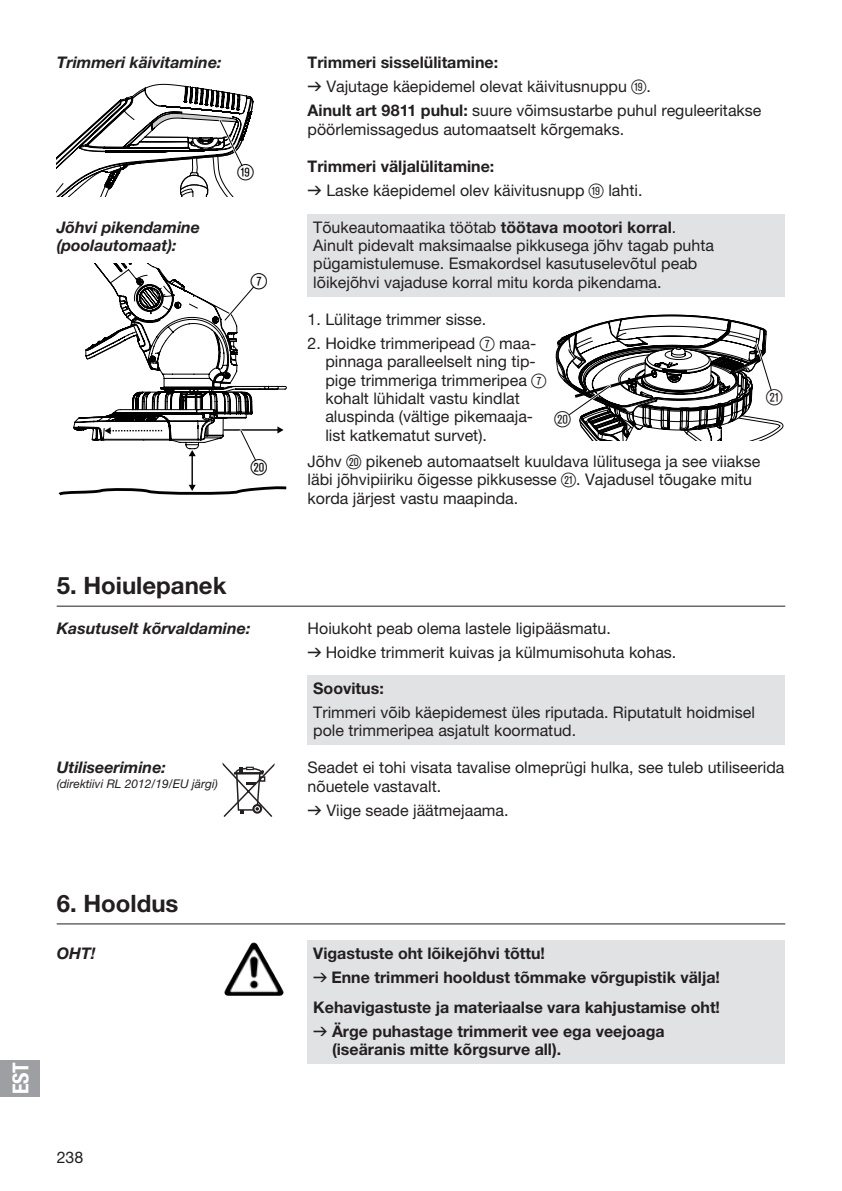
<style>
.page{position:relative;width:842px;height:1191px;background:#fff}
.page>*{position:absolute;margin:0;border:0;box-sizing:border-box;transform-origin:0 0}
.t1{font:700 24px "GARDENA Pro";color:#231f20}
.t2{font:22px "Ziffernim Kreisund Quadrat BQ";color:#000}
.t3{font:22px "GARDENA Pro Bo Cond";color:#fff}
.t4{font:22px "Ziffernim Kreisund Quadrat BQ";color:#231f20}
.t5{font:16px/18.4px "GARDENA Pro";color:#231f20}
.t6{font:700 16px/24px "GARDENA Pro";color:#231f20}
.t7{font:italic 700 16px/18.4px "GARDENA Pro";color:#231f20}
.t8{font:italic 12px "GARDENA Pro";color:#231f20}
.s1{font-weight:700}
.s2{font-family:"Formdruck"}
.s3{font-family:"Ziffernim Kreisund Quadrat BQ";font-size:20px}
.s4{font-family:"Formdruck";font-weight:400}
</style>
<div class="page">
<div style="left:308px;top:214px;width:477px;height:82px;background:#e1e2e4"></div>
<svg style="left:57px;top:84px;width:197px;height:113px"></svg>
<hr style="left:191px;top:455px;width:2px;height:31px;background:#000">
<svg style="left:58px;top:485px;width:229px;height:11px"></svg>
<svg style="left:73px;top:263px;width:214px;height:216px"></svg>
<svg style="left:555px;top:314px;width:229px;height:127px"></svg>
<div style="left:308px;top:675px;width:477px;height:69px;background:#e1e2e4"></div>
<hr style="left:57px;top:605px;width:728px;height:1px;background:#231f20">
<svg style="left:221px;top:762px;width:54px;height:55px"></svg>
<div style="left:308px;top:940px;width:477px;height:123px;background:#e1e2e4"></div>
<hr style="left:57px;top:923px;width:728px;height:1px;background:#231f20">
<img style="left:224px;top:942px;width:29px;height:51px">
<div style="left:0;top:1060px;width:40px;height:36px;background:#9d9fa2"></div>
<p class="t7" style="left:57px;top:53px;width:167px">Trimmeri käivitamine:</p>
<p class="t7" style="left:57px;top:217px;width:145px">Jõhvi pikendamine (poolautomaat):</p>
<h2 class="t2" style="left:238px;top:160px;width:18px">O</h2>
<h2 class="t2" style="left:251px;top:269px;width:18px">7</h2>
<h2 class="t2" style="left:251px;top:455px;width:18px">P</h2>
<p class="t5" style="left:308px;top:50px;width:455px;line-height:24px"><span class="s1">Trimmeri sisselülitamine:<br></span><span class="s2">v</span> Vajutage käepidemel olevat käivitusnuppu <span class="s3">O</span>.<br><span class="s1">Ainult art 9811 puhul:</span> suure võimsustarbe puhul reguleeritakse</p>
<p class="t5" style="left:308px;top:120px;width:318px">pöörlemissagedus automaatselt kõrgemaks.</p>
<p class="t5" style="left:308px;top:154px;width:336px;line-height:24px"><span class="s1">Trimmeri väljalülitamine:<br></span><span class="s2">v</span> Laske käepidemel olev käivitusnupp <span class="s3">O</span> lahti.</p>
<p class="t5" style="left:313px;top:217px;width:402px">Tõukeautomaatika töötab <span class="s1">töötava mootori korral</span>.<br>Ainult pidevalt maksimaalse pikkusega jõhv tagab puhta pügamistulemuse. Esmakordsel kasutuselevõtul peab lõikejõhvi vajaduse korral mitu korda pikendama.</p>
<p class="t5" style="left:308px;top:309px;width:180px">1. Lülitage trimmer sisse.</p>
<p class="t5" style="left:325px;top:334px;width:222px;text-indent:-18px">2. Hoidke trimmeripead <span class="s3">7</span> maa&shy;pinnaga paralleelselt ning tip&shy;pige trimmeriga trimmeripea <span class="s3">7 </span>kohalt lühidalt vastu kindlat aluspinda (vältige pikemaaja&shy;list katkematut survet).</p>
<h2 class="t4" style="left:766px;top:385px;width:18px">A</h2>
<h2 class="t4" style="left:554px;top:406px;width:18px">P</h2>
<p class="t5" style="left:308px;top:451px;width:454px">Jõhv <span class="s3">P</span> pikeneb automaatselt kuuldava lülitusega ja see viiakse läbi jõhvipiiriku õigesse pikkusesse <span class="s3">A</span>. Vajadusel tõugake mitu korda järjest vastu maapinda.</p>
<h1 class="t1" style="left:57px;top:571px;width:171px">5. Hoiulepanek</h1>
<p class="t7" style="left:57px;top:619px;width:195px">Kasutuselt kõrvaldamine:</p>
<p class="t5" style="left:308px;top:616px;width:370px;line-height:24px">Hoiukoht peab olema lastele ligipääsmatu.<br><span class="s2">v</span> Hoidke trimmerit kuivas ja külmumisohuta kohas.</p>
<p class="t6" style="left:313px;top:675px;width:72px">Soovitus:</p>
<p class="t5" style="left:313px;top:702px;width:443px">Trimmeri võib käepidemest üles riputada. Riputatult hoidmisel pole trimmeripea asjatult koormatud.</p>
<p class="t7" style="left:57px;top:758px;width:111px">Utiliseerimine:</p>
<p class="t8" style="left:57px;top:776px;width:163px">(direktiivi RL 2012/19/EU järgi)</p>
<p class="t5" style="left:308px;top:758px;width:478px">Seadet ei tohi visata tavalise olmeprügi hulka, see tuleb utiliseerida nõuetele vastavalt.</p>
<p class="t5" style="left:308px;top:800px;width:203px"><span class="s2">v</span> Viige seade jäätmejaama.</p>
<h2 class="t3" style="left:7px;top:1094px;width:34px;rotate:-90deg">EST</h2>
<h1 class="t1" style="left:57px;top:888px;width:123px">6. Hooldus</h1>
<p class="t7" style="left:57px;top:943px;width:40px">OHT!</p>
<p class="t6" style="left:313px;top:941px;width:408px">Vigastuste oht lõikejõhvi tõttu!<br><span class="s4">v</span> Enne trimmeri hooldust tõmmake võrgupistik välja!</p>
<p class="t6" style="left:313px;top:994px;width:408px">Kehavigastuste ja materiaalse vara kahjustamise oht! <span class="s4">v</span> Ärge puhastage trimmerit vee ega veejoaga</p>
<p class="t6" style="left:332px;top:1037px;width:231px">(iseäranis mitte kõrgsurve all).</p>
<p class="t5" style="left:57px;top:1147px;width:28px">238</p>
</div>
